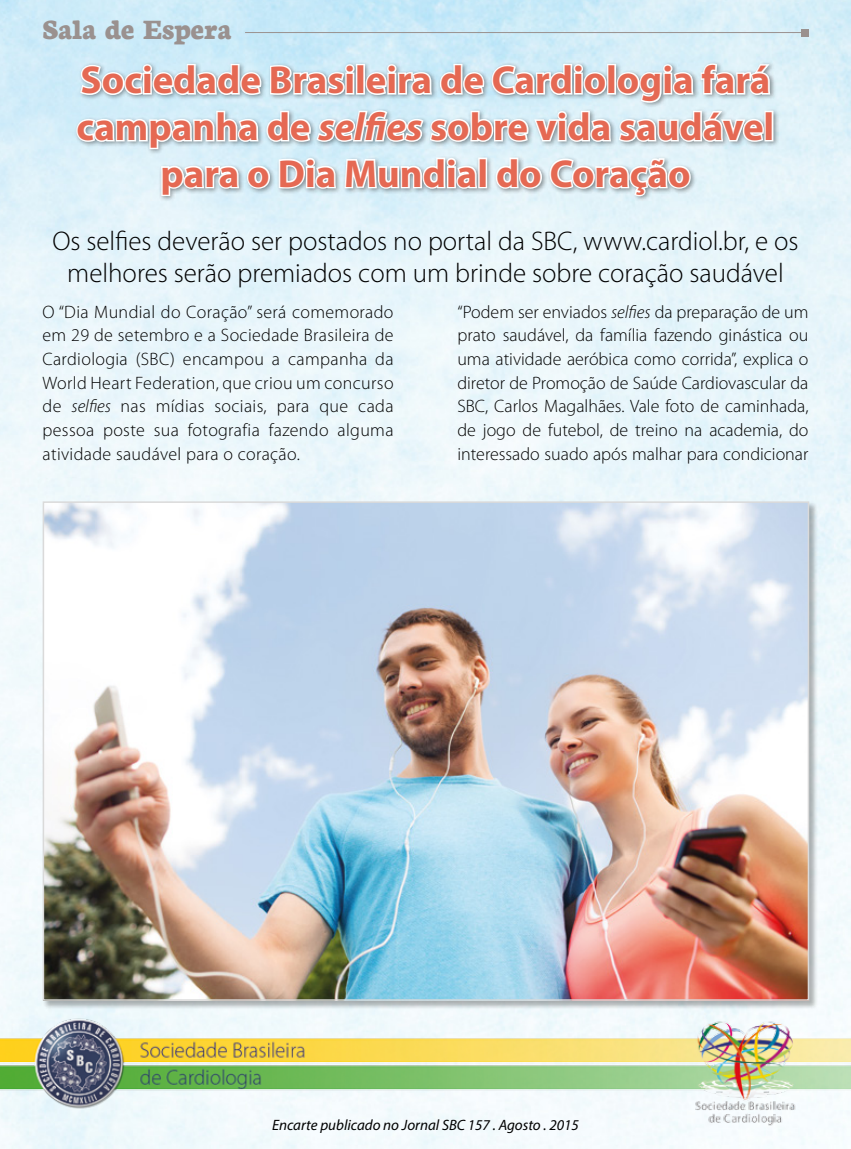
<style>
.page{position:relative;width:851px;height:1149px;background:#fff}
.page>*{position:absolute;margin:0;border:0;box-sizing:border-box;transform-origin:0 0}
.t1{font:700 39px/46.8px "Myriad Pro";color:#e56953;text-align:center}
.t2{font:800 30px "Neuton";letter-spacing:-.02em;color:#9a918f}
.t3{font:300 27px/32.4px "Myriad Pro";color:#000;text-align:center}
.t4{font:300 18px/23.5px "Myriad Pro";letter-spacing:.005em;color:#000;text-align:justify}
.t5{font:italic 15px "Myriad Pro";color:#000}
.s1{font-style:italic}
</style>
<div class="page">
<img style="left:0;top:999px;width:850px;height:135px">
<hr style="left:245px;top:32px;width:563px;height:1px;background:#9a918f">
<div style="left:800px;top:29px;width:8px;height:7px;background:#9a918f"></div>
<div style="left:74px;top:60px;width:705px;height:142px;background:#000;opacity:.4"></div>
<svg style="left:75px;top:62px;width:697px;height:136px"></svg>
<div style="left:42px;top:501px;width:776px;height:508px;background:#000;opacity:.3"></div>
<img style="left:46px;top:504px;width:760px;height:493px">
<h2 class="t2" style="left:43px;top:13px;width:191px">Sala de Espera</h2>
<h1 class="t1" style="left:77px;top:55px;width:699px">Sociedade Brasileira de Cardiologia fará campanha de <span class="s1">selfies</span> sobre vida saudável para o Dia Mundial do Coração</h1>
<h3 class="t3" style="left:52px;top:225px;width:747px">Os selfies deverão ser postados no portal da SBC, www.cardiol.br, e os melhores serão premiados com um brinde sobre coração saudável</h3>
<p class="t4" style="left:43px;top:300px;width:352px">O “Dia Mundial do Coração” será comemorado em 29 de setembro e a Sociedade Brasileira de Cardiologia (SBC) encampou a campanha da World Heart Federation, que criou um concurso de <span class="s1">selfies</span> nas mídias sociais, para que cada pessoa poste sua fotografia fazendo alguma atividade saudável para o coração.</p>
<p class="t4" style="left:457px;top:300px;width:352px">“Podem ser enviados <span class="s1">selfies</span> da preparação de um prato saudável, da família fazendo ginástica ou uma atividade aeróbica como corrida”, explica o diretor de Promoção de Saúde Cardiovascular da SBC, Carlos Magalhães. Vale foto de caminhada, de jogo de futebol, de treino na academia, do interessado suado após malhar para condicionar</p>
<p class="t5" style="left:272px;top:1115px;width:308px">Encarte publicado no Jornal SBC 157 . Agosto . 2015</p>
</div>
